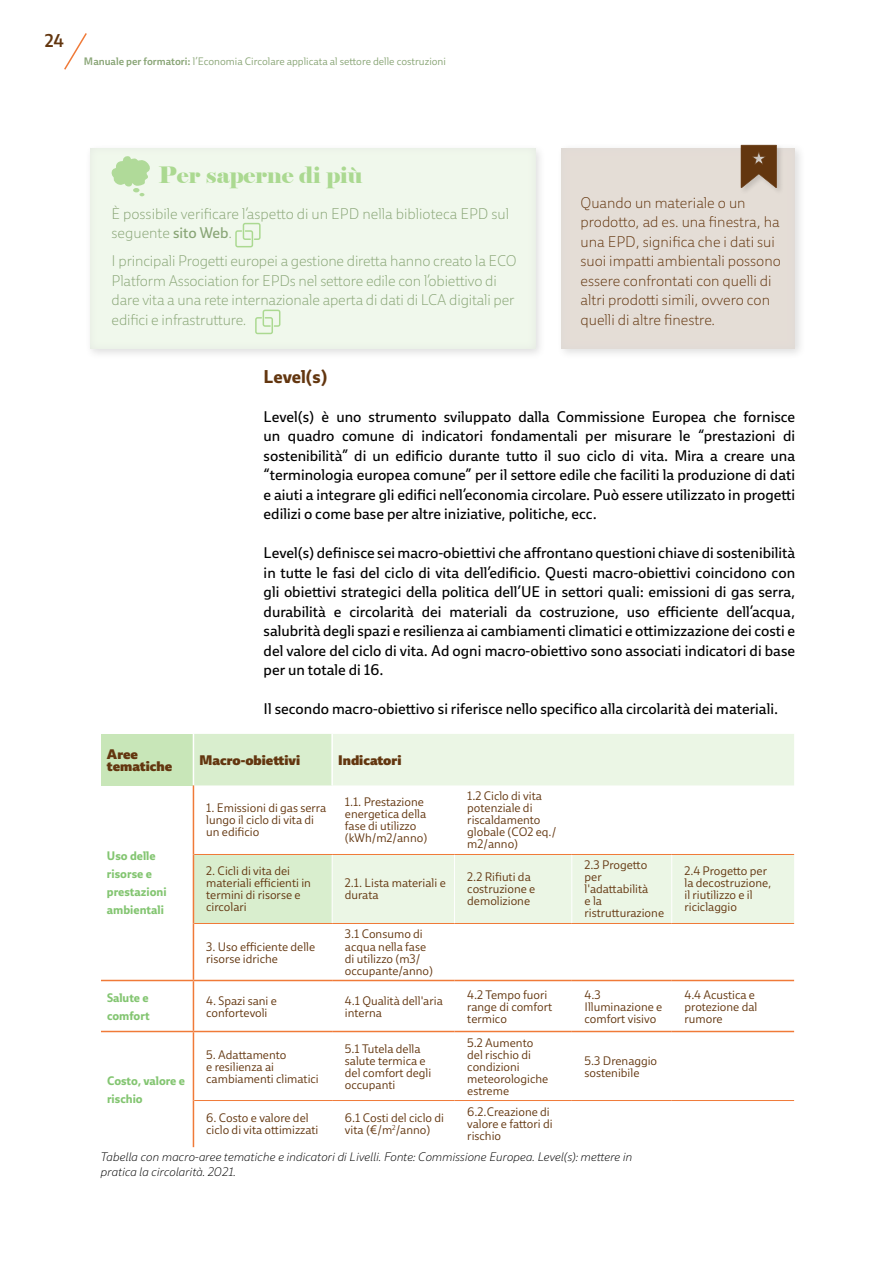
<style>
.page{position:relative;width:893px;height:1263px;background:#fff}
.page>*{position:absolute;margin:0;border:0;box-sizing:border-box;transform-origin:0 0}
.t1{font:22.5px "Elephant";color:#abd991}
.t2{font:700 18px "Ebony";letter-spacing:-.01em;color:#63360f}
.t3{font:18px "Ebony Sb";color:#63360f}
.t4{font:15px/19.5px "Ebony";color:#000;text-align:justify}
.t5{font:15px/19.5px "Ebony Th";letter-spacing:-.01em;color:#89a576}
.t6{font:15px/19.5px "Ebony Th";color:#63360f}
.t7{font:13.5px/12px "Ebony Hv";color:#63360f}
.t8{font:12px/12px "Ebony Lt";color:#63360f}
.t9{font:italic 12px/15px "Ebony Th";color:#000}
.t10{font:700 12px/18px "Ebony";color:#83c571}
.t11{font:10.5px "Ebony Lt";color:#89a576}
.s1{font-family:"Ebony Sb"}
.s2{font-family:"Ebony"}
</style>
<div class="page">
<svg style="left:64px;top:33px;width:23px;height:37px"></svg>
<div style="left:556px;top:143px;width:251px;height:217px;background:#000;opacity:.75"></div>
<div style="left:561px;top:146px;width:234px;height:204px;background:#e4ddd6"></div>
<div style="left:739px;top:143px;width:45px;height:52px;background:#000;opacity:.13"></div>
<svg style="left:741px;top:145px;width:36px;height:43px"></svg>
<div style="left:85px;top:143px;width:461px;height:217px;background:#000;opacity:.75"></div>
<div style="left:89px;top:146px;width:447px;height:203px;background:#f0f8ec"></div>
<svg style="left:111px;top:156px;width:39px;height:40px"></svg>
<svg style="left:235px;top:223px;width:26px;height:24px"></svg>
<svg style="left:255px;top:310px;width:25px;height:24px"></svg>
<div style="left:101px;top:734px;width:92px;height:51px;background:#c8e6b8"></div>
<svg style="left:194px;top:734px;width:138px;height:189px"></svg>
<svg style="left:333px;top:734px;width:461px;height:189px;fill:#ebf6e5"></svg>
<hr style="left:101px;top:980px;width:92px;height:1px;background:#f07a38">
<hr style="left:193px;top:980px;width:139px;height:1px;background:#f07a38">
<hr style="left:332px;top:980px;width:122px;height:1px;background:#f07a38">
<hr style="left:454px;top:980px;width:118px;height:1px;background:#f07a38">
<hr style="left:572px;top:980px;width:100px;height:1px;background:#f07a38">
<hr style="left:672px;top:980px;width:122px;height:1px;background:#f07a38">
<hr style="left:101px;top:1031px;width:92px;height:1px;background:#f07a38">
<hr style="left:193px;top:1031px;width:139px;height:1px;background:#f07a38">
<hr style="left:332px;top:1031px;width:122px;height:1px;background:#f07a38">
<hr style="left:454px;top:1031px;width:118px;height:1px;background:#f07a38">
<hr style="left:572px;top:1031px;width:100px;height:1px;background:#f07a38">
<hr style="left:672px;top:1031px;width:122px;height:1px;background:#f07a38">
<hr style="left:331px;top:734px;width:2px;height:51px;background:#fff">
<hr style="left:193px;top:785px;width:1px;height:69px;background:#f07a38">
<hr style="left:193px;top:854px;width:1px;height:69px;background:#f07a38">
<hr style="left:193px;top:923px;width:1px;height:57px;background:#f07a38">
<hr style="left:193px;top:981px;width:1px;height:50px;background:#f07a38">
<hr style="left:193px;top:1032px;width:1px;height:68px;background:#f07a38">
<hr style="left:193px;top:1100px;width:1px;height:47px;background:#f07a38">
<hr style="left:454px;top:855px;width:1px;height:68px;background:#fff">
<hr style="left:572px;top:855px;width:1px;height:68px;background:#fff">
<hr style="left:671px;top:855px;width:1px;height:68px;background:#fff">
<hr style="left:194px;top:1100px;width:138px;height:1px;background:#f07a38">
<hr style="left:332px;top:1100px;width:122px;height:1px;background:#f07a38">
<hr style="left:454px;top:1100px;width:118px;height:1px;background:#f07a38">
<hr style="left:572px;top:1100px;width:100px;height:1px;background:#f07a38">
<hr style="left:672px;top:1100px;width:122px;height:1px;background:#f07a38">
<hr style="left:194px;top:854px;width:138px;height:1px;background:#f07a38">
<hr style="left:332px;top:854px;width:122px;height:1px;background:#f07a38">
<hr style="left:454px;top:854px;width:118px;height:1px;background:#f07a38">
<hr style="left:572px;top:854px;width:100px;height:1px;background:#f07a38">
<hr style="left:672px;top:854px;width:122px;height:1px;background:#f07a38">
<hr style="left:194px;top:923px;width:138px;height:1px;background:#f07a38">
<hr style="left:332px;top:923px;width:122px;height:1px;background:#f07a38">
<hr style="left:454px;top:923px;width:118px;height:1px;background:#f07a38">
<hr style="left:572px;top:923px;width:100px;height:1px;background:#f07a38">
<hr style="left:672px;top:923px;width:122px;height:1px;background:#f07a38">
<p class="t3" style="left:45px;top:28px;width:21px">24</p>
<p class="t11" style="left:84px;top:54px;width:363px"><span class="s1">Manuale per formatori:</span> l’Economia Circolare applicata al settore delle costruzioni</p>
<h1 class="t1" style="left:159px;top:161px;width:206px">Per saperne di più</h1>
<p class="t5" style="left:112px;top:203px;width:399px">È possibile verificare l’aspetto di un EPD nella biblioteca EPD sul seguente <span class="s2">sito Web</span>.</p>
<p class="t5" style="left:112px;top:251px;width:407px">I principali Progetti europei a gestione diretta hanno creato la ECO Platform Association for EPDs nel settore edile con l’obiettivo di dare vita a una rete internazionale aperta di dati di LCA digitali per edifici e infrastrutture.</p>
<p class="t6" style="left:580px;top:192px;width:202px">Quando un materiale o un prodotto, ad es. una finestra, ha una EPD, significa che i dati sui suoi impatti ambientali possono essere confrontati con quelli di altri prodotti simili, ovvero con quelli di altre finestre.</p>
<p class="t2" style="left:264px;top:364px;width:65px">Level(s)</p>
<p class="t4" style="left:264px;top:407px;width:533px">Level(s) è uno strumento sviluppato dalla Commissione Europea che fornisce un quadro comune di indicatori fondamentali per misurare le “prestazioni di sostenibilità” di un edificio durante tutto il suo ciclo di vita. Mira a creare una “terminologia europea comune” per il settore edile che faciliti la produzione di dati e aiuti a integrare gli edifici nell’economia circolare. Può essere utilizzato in progetti edilizi o come base per altre iniziative, politiche, ecc.</p>
<p class="t4" style="left:264px;top:543px;width:533px">Level(s) definisce sei macro-obiettivi che affrontano questioni chiave di sostenibilità in tutte le fasi del ciclo di vita dell’edificio. Questi macro-obiettivi coincidono con gli obiettivi strategici della politica dell’UE in settori quali: emissioni di gas serra, durabilità e circolarità dei materiali da costruzione, uso efficiente dell’acqua, salubrità degli spazi e resilienza ai cambiamenti climatici e ottimizzazione dei costi e del valore del ciclo di vita. Ad ogni macro-obiettivo sono associati indicatori di base per un totale di 16.</p>
<p class="t4" style="left:264px;top:699px;width:516px">Il secondo macro-obiettivo si riferisce nello specifico alla circolarità dei materiali.</p>
<p class="t7" style="left:107px;top:748px;width:67px">Aree tematiche</p>
<p class="t7" style="left:199px;top:754px;width:102px">Macro-obiettivi</p>
<p class="t7" style="left:338px;top:754px;width:65px">Indicatori</p>
<p class="t10" style="left:107px;top:847px;width:61px">Uso delle risorse e prestazioni ambientali</p>
<p class="t8" style="left:206px;top:802px;width:121px">1. Emissioni di gas serra lungo il ciclo di vita di un edificio</p>
<p class="t8" style="left:345px;top:796px;width:84px">1.1. Prestazione energetica della fase di utilizzo (kWh/m2/anno)</p>
<p class="t8" style="left:467px;top:790px;width:90px">1.2 Ciclo di vita potenziale di riscaldamento globale (CO2 eq./ m2/anno)</p>
<p class="t8" style="left:206px;top:865px;width:106px">2. Cicli di vita dei materiali efficienti in termini di risorse e circolari</p>
<p class="t8" style="left:345px;top:877px;width:102px">2.1. Lista materiali e durata</p>
<p class="t8" style="left:467px;top:871px;width:70px">2.2 Rifiuti da costruzione e demolizione</p>
<p class="t8" style="left:206px;top:940px;width:110px">3. Uso efficiente delle risorse idriche</p>
<p class="t8" style="left:345px;top:928px;width:90px">3.1 Consumo di acqua nella fase di utilizzo (m3/ occupante/anno)</p>
<p class="t8" style="left:585px;top:859px;width:81px">2.3 Progetto per l'adattabilità<br>e la ristrutturazione</p>
<p class="t8" style="left:684px;top:865px;width:88px">2.4 Progetto per la decostruzione, il riutilizzo e il riciclaggio</p>
<p class="t10" style="left:107px;top:988px;width:44px">Salute e comfort</p>
<p class="t8" style="left:206px;top:994px;width:72px">4. Spazi sani e confortevoli</p>
<p class="t8" style="left:345px;top:994px;width:99px">4.1 Qualità dell'aria interna</p>
<p class="t8" style="left:467px;top:988px;width:86px">4.2 Tempo fuori range di comfort termico</p>
<p class="t8" style="left:585px;top:988px;width:79px">4.3<br>Illuminazione e comfort visivo</p>
<p class="t8" style="left:684px;top:988px;width:74px">4.4 Acustica e protezione dal rumore</p>
<p class="t10" style="left:107px;top:1071px;width:79px">Costo, valore e rischio</p>
<p class="t8" style="left:206px;top:1048px;width:114px">5. Adattamento<br>e resilienza ai cambiamenti climatici</p>
<p class="t8" style="left:345px;top:1042px;width:88px">5.1 Tutela della salute termica e del comfort degli occupanti</p>
<p class="t8" style="left:467px;top:1036px;width:83px">5.2 Aumento del rischio di condizioni meteorologiche estreme</p>
<p class="t8" style="left:585px;top:1054px;width:74px">5.3 Drenaggio sostenibile</p>
<p class="t8" style="left:206px;top:1112px;width:114px">6. Costo e valore del ciclo di vita ottimizzati</p>
<p class="t8" style="left:345px;top:1112px;width:101px">6.1 Costi del ciclo di vita (€/m<sup>2</sup>/anno)</p>
<p class="t8" style="left:467px;top:1106px;width:87px">6.2.Creazione di valore e fattori di rischio</p>
<p class="t9" style="left:101px;top:1149px;width:533px">Tabella con macro-aree tematiche e indicatori di Livelli. Fonte: Commissione Europea. Level(s): mettere in pratica la circolarità. 2021.</p>
</div>
